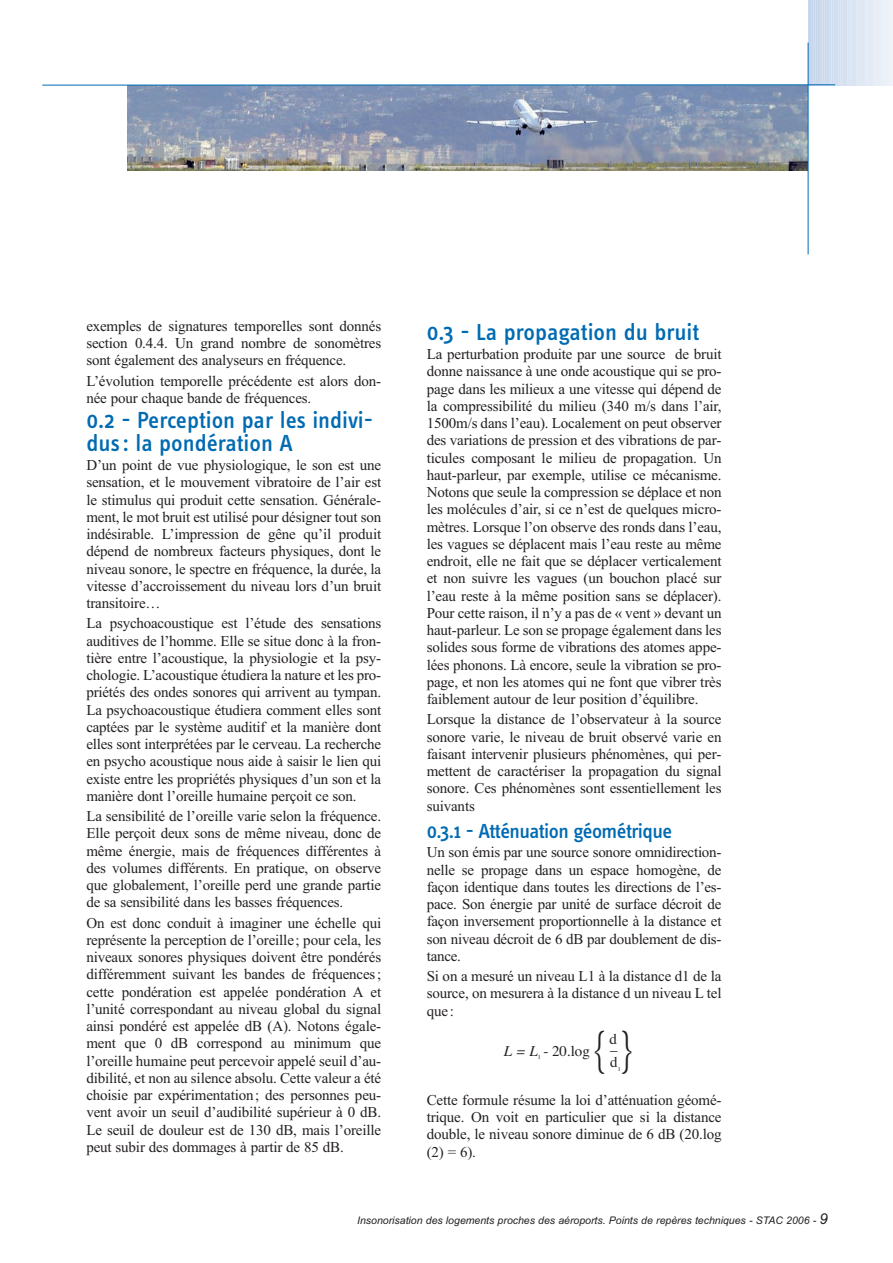
<style>
.page{position:relative;width:893px;height:1263px;background:#fff}
.page>*{position:absolute;margin:0;border:0;box-sizing:border-box;transform-origin:0 0}
.t1{font:51px "Times";color:#231f20;scale:.5 1}
.t2{font:500 24px/22.5px "Info Text";color:#006bb2}
.t3{font:500 21px "Info Text";letter-spacing:-.025em;color:#006bb2}
.t4{font:15px/17.2px "Times New Roman";letter-spacing:-.01em;color:#231f20;text-align:justify}
.t5{font:15px/17.2px "Times";color:#231f20}
.t6{font:italic 10.5px "Arial";color:#231f20}
.t7{font:6.15px "Times";color:#231f20}
.s1{font-style:italic}
.s2{font-size:15px}
</style>
<div class="page">
<img style="left:127px;top:86px;width:680px;height:84px">
<hr style="left:892px;top:0;width:1px;height:85px;background:#eef3f9">
<hr style="left:890px;top:0;width:2px;height:85px;background:#edf2f9">
<hr style="left:887px;top:0;width:3px;height:85px;background:#ecf2f9">
<hr style="left:885px;top:0;width:2px;height:85px;background:#ecf1f8">
<hr style="left:883px;top:0;width:2px;height:85px;background:#eaf0f8">
<hr style="left:881px;top:0;width:2px;height:85px;background:#e9eff7">
<hr style="left:878px;top:0;width:3px;height:85px;background:#e8eff7">
<hr style="left:876px;top:0;width:2px;height:85px;background:#e7edf7">
<hr style="left:874px;top:0;width:2px;height:85px;background:#e6edf7">
<hr style="left:872px;top:0;width:2px;height:85px;background:#e5ecf6">
<hr style="left:869px;top:0;width:3px;height:85px;background:#e4ebf6">
<hr style="left:867px;top:0;width:2px;height:85px;background:#e2eaf5">
<hr style="left:865px;top:0;width:2px;height:85px;background:#e1eaf5">
<hr style="left:863px;top:0;width:2px;height:85px;background:#dfe8f4">
<hr style="left:860px;top:0;width:3px;height:85px;background:#dee7f4">
<hr style="left:858px;top:0;width:2px;height:85px;background:#dde6f3">
<hr style="left:856px;top:0;width:2px;height:85px;background:#dce6f3">
<hr style="left:854px;top:0;width:2px;height:85px;background:#dbe4f3">
<hr style="left:851px;top:0;width:3px;height:85px;background:#dae4f2">
<hr style="left:849px;top:0;width:2px;height:85px;background:#d9e3f2">
<hr style="left:847px;top:0;width:2px;height:85px;background:#d8e3f2">
<hr style="left:845px;top:0;width:2px;height:85px;background:#d6e2f1">
<hr style="left:842px;top:0;width:3px;height:85px;background:#d5e1f1">
<hr style="left:840px;top:0;width:2px;height:85px;background:#d4e0f1">
<hr style="left:838px;top:0;width:2px;height:85px;background:#d3e0f0">
<hr style="left:835px;top:0;width:3px;height:85px;background:#d2dff0">
<hr style="left:833px;top:0;width:3px;height:85px;background:#d1def0">
<hr style="left:831px;top:0;width:2px;height:85px;background:#d0ddef">
<hr style="left:829px;top:0;width:2px;height:85px;background:#cfddef">
<hr style="left:826px;top:0;width:3px;height:85px;background:#cedbee">
<hr style="left:824px;top:0;width:2px;height:85px;background:#cddaee">
<hr style="left:822px;top:0;width:2px;height:85px;background:#ccd9ed">
<hr style="left:820px;top:0;width:2px;height:85px;background:#cbd9ed">
<hr style="left:817px;top:0;width:3px;height:85px;background:#cad8ec">
<hr style="left:815px;top:0;width:2px;height:85px;background:#c9d7ec">
<hr style="left:813px;top:0;width:2px;height:85px;background:#c7d6ec">
<hr style="left:811px;top:0;width:2px;height:85px;background:#c6d6ec">
<hr style="left:808px;top:0;width:3px;height:85px;background:#c5d5eb">
<hr style="left:42px;top:85px;width:793px;height:1px;background:#006bb2">
<hr style="left:807px;top:43px;width:1px;height:211px;background:#006bb2">
<p class="t4" style="left:86px;top:319px;width:296px">exemples de signatures temporelles sont donnés section 0.4.4. Un grand nombre de sonomètres sont également des analyseurs en fréquence.</p>
<p class="t4" style="left:86px;top:373px;width:296px">L’évolution temporelle précédente est alors don&shy;née pour chaque bande de fréquences.</p>
<h2 class="t2" style="left:86px;top:411px;width:288px">0.2 - Perception par les indivi&shy;dus : la pondération A</h2>
<p class="t4" style="left:86px;top:458px;width:296px">D’un point de vue physiologique, le son est une sensation, et le mouvement vibratoire de l’air est le stimulus qui produit cette sensation. Générale&shy;ment, le mot bruit est utilisé pour désigner tout son indésirable. L’impression de gêne qu’il produit dépend de nombreux facteurs physiques, dont le niveau sonore, le spectre en fréquence, la durée, la vitesse d’accroissement du niveau lors d’un bruit transitoire…</p>
<p class="t4" style="left:86px;top:616px;width:296px">La psychoacoustique est l’étude des sensations auditives de l’homme. Elle se situe donc à la fron&shy;tière entre l’acoustique, la physiologie et la psy&shy;chologie. L’acoustique étudiera la nature et les pro&shy;priétés des ondes sonores qui arrivent au tympan.<br>La psychoacoustique étudiera comment elles sont captées par le système auditif et la manière dont elles sont interprétées par le cerveau. La recherche en psycho acoustique nous aide à saisir le lien qui existe entre les propriétés physiques d’un son et la manière dont l’oreille humaine perçoit ce son.</p>
<p class="t4" style="left:86px;top:809px;width:296px">La sensibilité de l’oreille varie selon la fréquence.<br>Elle perçoit deux sons de même niveau, donc de même énergie, mais de fréquences différentes à des volumes différents. En pratique, on observe que globalement, l’oreille perd une grande partie de sa sensibilité dans les basses fréquences.</p>
<p class="t4" style="left:86px;top:915px;width:296px">On est donc conduit à imaginer une échelle qui représente la perception de l’oreille; pour cela, les niveaux sonores physiques doivent être pondérés différemment suivant les bandes de fréquences; cette pondération est appelée pondération A et l’unité correspondant au niveau global du signal ainsi pondéré est appelée dB (A). Notons égale&shy;ment que 0 dB correspond au minimum que l’oreille humaine peut percevoir appelé seuil d’au&shy;dibilité, et non au silence absolu. Cette valeur a été choisie par expérimentation; des personnes peu&shy;vent avoir un seuil d’audibilité supérieur à 0 dB.<br>Le seuil de douleur est de 130 dB, mais l’oreille peut subir des dommages à partir de 85 dB.</p>
<h2 class="t2" style="left:426px;top:322px;width:274px">0.3 - La propagation du bruit</h2>
<p class="t4" style="left:426px;top:347px;width:296px">La perturbation produite par une source de bruit donne naissance à une onde acoustique qui se pro&shy;page dans les milieux a une vitesse qui dépend de la compressibilité du milieu (340 m/s dans l’air, 1500m/s dans l’eau). Localement on peut observer des variations de pression et des vibrations de par&shy;ticules composant le milieu de propagation. Un haut-parleur, par exemple, utilise ce mécanisme.<br>Notons que seule la compression se déplace et non les molécules d’air, si ce n’est de quelques micro&shy;mètres. Lorsque l’on observe des ronds dans l’eau, les vagues se déplacent mais l’eau reste au même endroit, elle ne fait que se déplacer verticalement et non suivre les vagues (un bouchon placé sur l’eau reste à la même position sans se déplacer).<br>Pour cette raison, il n’y a pas de « vent » devant un haut-parleur. Le son se propage également dans les solides sous forme de vibrations des atomes appe&shy;lées phonons. Là encore, seule la vibration se pro&shy;page, et non les atomes qui ne font que vibrer très faiblement autour de leur position d’équilibre.</p>
<p class="t4" style="left:426px;top:712px;width:296px">Lorsque la distance de l’observateur à la source sonore varie, le niveau de bruit observé varie en faisant intervenir plusieurs phénomènes, qui per&shy;mettent de caractériser la propagation du signal sonore. Ces phénomènes sont essentiellement les suivants</p>
<h3 class="t3" style="left:426px;top:823px;width:247px">0.3.1 - Atténuation géométrique</h3>
<p class="t4" style="left:426px;top:845px;width:296px">Un son émis par une source sonore omnidirection&shy;nelle se propage dans un espace homogène, de façon identique dans toutes les directions de l’es&shy;pace. Son énergie par unité de surface décroit de façon inversement proportionnelle à la distance et son niveau décroit de 6 dB par doublement de dis&shy;tance.</p>
<p class="t4" style="left:426px;top:969px;width:296px">Si on a mesuré un niveau L1 à la distance d1 de la source, on mesurera à la distance d un niveau L tel que:</p>
<h1 class="t1" style="left:593px;top:1029px;width:80px">{ }</h1>
<p class="t5" style="left:609px;top:1031px;width:9px">d</p>
<p class="t5" style="left:610px;top:1038px;width:9px">_ d</p>
<p class="t5" style="left:504px;top:1043px;width:87px"><span class="s1">L = L</span> - 20.log</p>
<p class="t7" style="left:537px;top:1055px;width:5px">1</p>
<p class="t7" style="left:617px;top:1067px;width:5px">1</p>
<p class="t4" style="left:426px;top:1093px;width:296px">Cette formule résume la loi d’atténuation géomé&shy;trique. On voit en particulier que si la distance double, le niveau sonore diminue de 6 dB (20.log (2) = 6).</p>
<p class="t6" style="left:357px;top:1217px;width:472px">Insonorisation des logements proches des aéroports. Points de repères techniques - STAC 2006 - <span class="s2">9</span></p>
</div>
